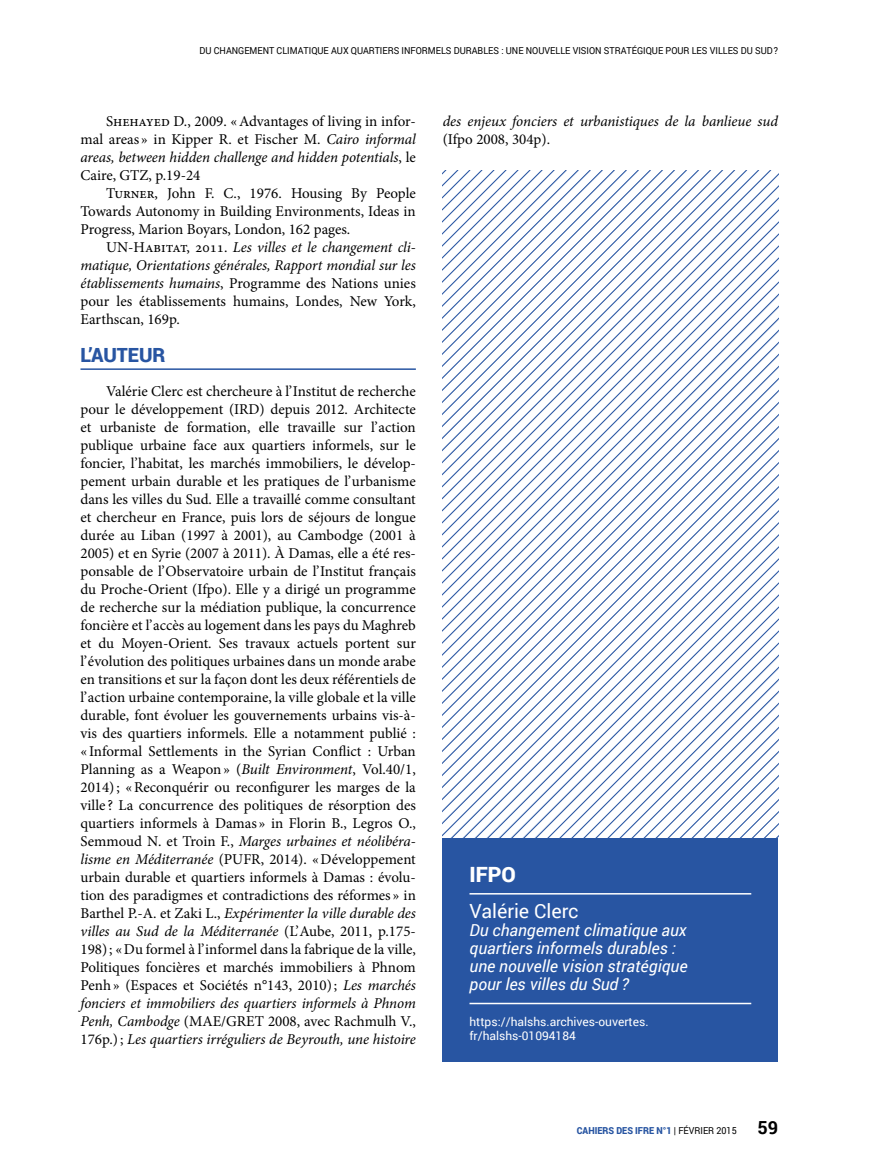
<style>
.page{position:relative;width:872px;height:1170px;background:#fff}
.page>*{position:absolute;margin:0;border:0;box-sizing:border-box;transform-origin:0 0}
.IFRE{font:900 21px "Roboto";color:#fff}
.Auteur{font:19.5px "Roboto";color:#fff}
.intertitre_article{font:900 19.5px "Roboto";color:#2855a2}
.Tittre{font:italic 16.5px/18px "Roboto";color:#fff}
.Texte_principal{font:15px/18px "Minion Pro";color:#000;text-align:justify}
.Texte_principal-2{font:italic 15px/18px "Minion Pro";letter-spacing:-.005em;color:#000}
.URL_sans_sources{font:12px/13.5px "Roboto";color:#fff}
.t1{font:9.6px "Roboto";color:#000;scale:.93 1}
.t2{font:900 9.6px "Roboto";color:#2855a2;scale:.93 1}
.s1{font-style:italic}
.s2{font-style:normal}
.s3{font-weight:400;color:#000}
.s4{font-weight:700;font-size:18px;color:#000}
</style>
<div class="page">
<svg style="left:443px;top:170px;width:335px;height:45px"></svg>
<svg style="left:443px;top:215px;width:335px;height:47px"></svg>
<svg style="left:443px;top:268px;width:335px;height:46px"></svg>
<svg style="left:443px;top:320px;width:335px;height:45px"></svg>
<svg style="left:443px;top:371px;width:335px;height:48px"></svg>
<svg style="left:443px;top:425px;width:335px;height:45px"></svg>
<svg style="left:443px;top:476px;width:335px;height:362px"></svg>
<hr style="left:80px;top:368px;width:336px;height:2px;background:#2855a2">
<div style="left:443px;top:838px;width:335px;height:223px;background:#2855a2"></div>
<hr style="left:469px;top:893px;width:282px;height:1px;background:#fff">
<hr style="left:469px;top:1002px;width:282px;height:2px;background:#fff">
<p class="t1" style="left:199px;top:44px;width:23px">DU CHANGEMENT</p>
<p class="t1" style="left:277px;top:44px;width:7px">CLIMATIQUE</p>
<p class="t1" style="left:331px;top:44px;width:8px">AUX</p>
<p class="t1" style="left:351px;top:44px;width:7px">QUARTIERS</p>
<p class="t1" style="left:401px;top:44px;width:7px">INFORMELS</p>
<p class="t1" style="left:454px;top:44px;width:8px">DURA</p>
<p class="t1" style="left:477px;top:44px;width:12px">BLES</p>
<p class="t1" style="left:501px;top:44px;width:12px">: UNE</p>
<p class="t1" style="left:526px;top:44px;width:7px">NOUVELLE</p>
<p class="t1" style="left:572px;top:44px;width:7px">VISION</p>
<p class="t1" style="left:604px;top:44px;width:7px">STRATÉGIQUE</p>
<p class="t1" style="left:665px;top:44px;width:8px">POUR</p>
<p class="t1" style="left:692px;top:44px;width:7px">LES</p>
<p class="t1" style="left:709px;top:44px;width:7px">VILLES</p>
<p class="t1" style="left:741px;top:44px;width:42px">DU SUD ?</p>
<p class="Texte_principal" style="left:80px;top:112px;width:337px;text-indent:26px">Shehayed D., 2009. «Advantages of living in infor&shy;mal areas » in Kipper R. et Fischer M. <span class="s1">Cairo informal areas, between hidden challenge and hidden potentials</span>, le Caire, GTZ, p.19-24</p>
<p class="Texte_principal" style="left:80px;top:184px;width:337px;text-indent:26px">Turner, John F. C., 1976. Housing By People Towards Autonomy in Building Environments, Ideas in Progress, Marion Boyars, London, 162 pages.</p>
<p class="Texte_principal" style="left:80px;top:238px;width:337px;text-indent:26px">UN-Habitat, 2011. <span class="s1">Les villes et le changement cli&shy;matique, Orientations générales, Rapport mondial sur les établissements humains</span>, Programme des Nations unies pour les établissements humains, Londes, New York, Earthscan, 169p.</p>
<p class="intertitre_article" style="left:80px;top:341px;width:86px">L’AUTEUR</p>
<p class="Texte_principal" style="left:80px;top:382px;width:337px;text-indent:26px">Valérie Clerc est chercheure à l’Institut de recherche pour le développement (IRD) depuis 2012. Architecte et urbaniste de formation, elle travaille sur l’action publique urbaine face aux quartiers informels, sur le foncier, l’habitat, les marchés immobiliers, le dévelop&shy;pement urbain durable et les pratiques de l’urbanisme dans les villes du Sud. Elle a travaillé comme consultant et chercheur en France, puis lors de séjours de longue durée au Liban (1997 à 2001), au Cambodge (2001 à 2005) et en Syrie (2007 à 2011). À Damas, elle a été res&shy;ponsable de l’Observatoire urbain de l’Institut français du Proche-Orient (Ifpo). Elle y a dirigé un programme de recherche sur la médiation publique, la concurrence foncière et l’accès au logement dans les pays du Maghreb et du Moyen-Orient. Ses travaux actuels portent sur l’évolution des politiques urbaines dans un monde arabe en transitions et sur la façon dont les deux référentiels de l’action urbaine contemporaine, la ville globale et la ville durable, font évoluer les gouvernements urbains vis‐à‐ vis des quartiers informels. Elle a notamment publié : « Informal Settlements in the Syrian Conflict : Urban Planning as a Weapon» (<span class="s1">Built Environment</span>, Vol.40/1, 2014); «Reconquérir ou reconfigurer les marges de la ville ? La concurrence des politiques de résorption des quartiers informels à Damas » in Florin B., Legros O., Semmoud N. et Troin F., <span class="s1">Marges urbaines et néolibéra&shy;lisme en Méditerranée</span> (PUFR, 2014). «Développement urbain durable et quartiers informels à Damas : évolu&shy;tion des paradigmes et contradictions des réformes » in Barthel P.-A. et Zaki L., <span class="s1">Expérimenter la ville durable des villes au Sud de la Méditerranée</span> (L’Aube, 2011, p.175- 198); «Du formel à l’informel dans la fabrique de la ville, Politiques foncières et marchés immobiliers à Phnom Penh» (Espaces et Sociétés n°143, 2010); <span class="s1">Les marchés fonciers et immobiliers des quartiers informels à Phnom Penh, Cambodge</span> (MAE/GRET 2008, avec Rachmulh V., 176p.); <span class="s1">Les quartiers irréguliers de Beyrouth, une histoire</span></p>
<p class="Texte_principal-2" style="left:443px;top:112px;width:337px">des enjeux fonciers et urbanistiques de la banlieue sud <span class="s2">(Ifpo 2008, 304p).</span></p>
<p class="IFRE" style="left:469px;top:859px;width:48px">IFPO</p>
<p class="Auteur" style="left:469px;top:897px;width:111px">VALÉRIE CLERC</p>
<p class="Tittre" style="left:469px;top:920px;width:220px">Du changement climatique aux quartiers informels durables : une nouvelle vision stratégique pour les villes du Sud ?</p>
<p class="URL_sans_sources" style="left:469px;top:1014px;width:181px">HTTPS://HALSHS.ARCHIVES-OUVERTES.<br>FR/HALSHS-01094184</p>
<p class="t2" style="left:577px;top:1123px;width:218px">CAHIERS DES IFRE N°1 <span class="s3">| FÉVRIER 2015</span> <span class="s4">59</span></p>
</div>
